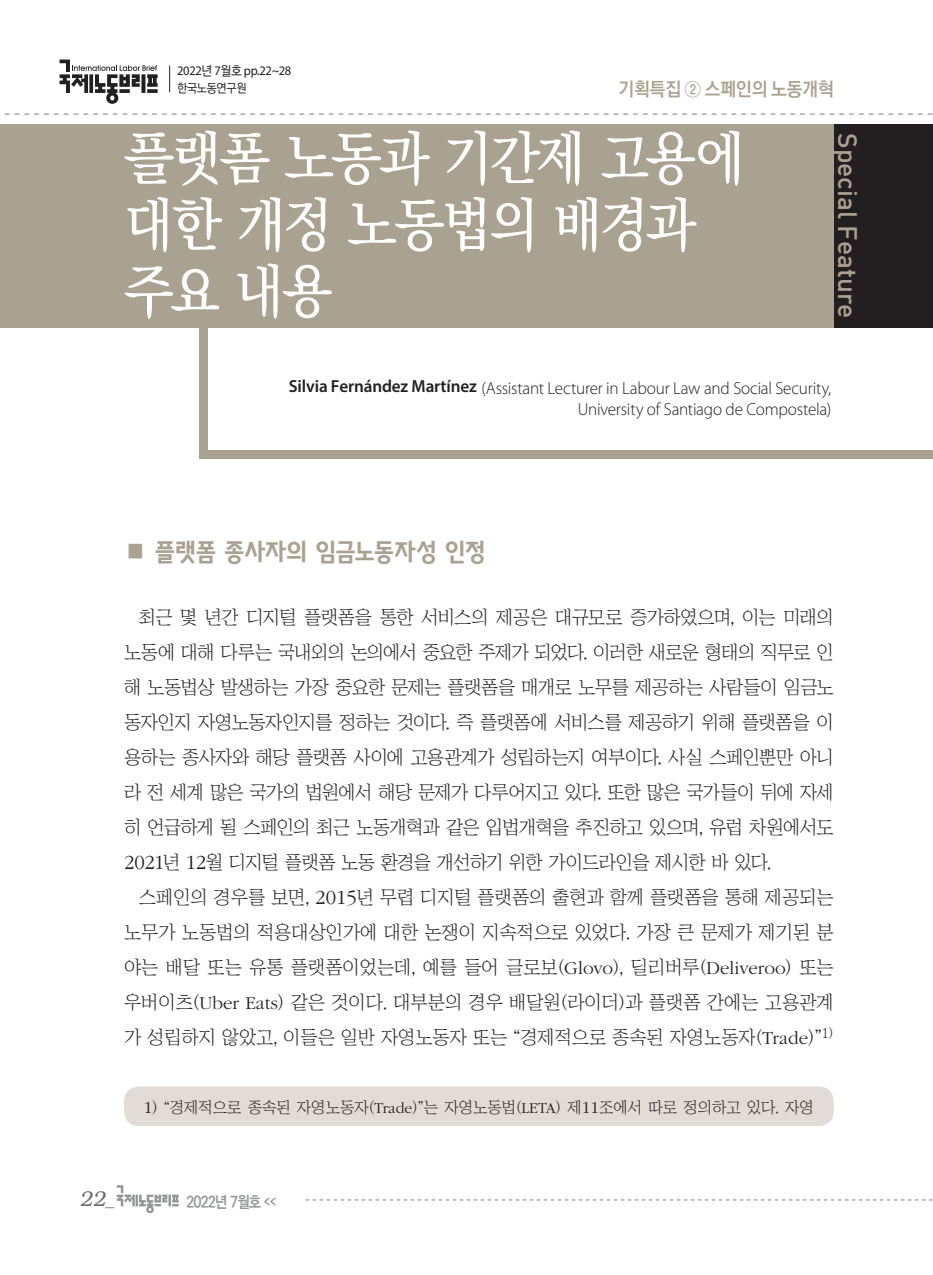
<style>
.page{position:relative;width:933px;height:1275px;background:#fff}
.page>*{position:absolute;margin:0;border:0;box-sizing:border-box;transform-origin:0 0}
.특집제목{font:500 57.75px/66.5px "Ko Pub Batang";letter-spacing:-.045em;color:#fff;scale:.92 1}
.t1{font:26.25px "Dinmed";color:#aaa291}
.서론{font:24.5px "KBI Zfor SM Esgo H";letter-spacing:-.03em;color:#aaa291}
.t2{font:italic 300 21px "Bookman";color:#6c6d70}
.본문{font:18.9px/35px "Chosunilbo NM";color:#231f20;text-align:justify}
.기획특집_제목{font:700 18.9px "Ko Pub Dotum";color:#aaa291;scale:.95 1}
.저자{font:300 17.5px/21px "Myriad Pro";letter-spacing:-.015em;color:#231f20;text-align:right}
.각주{font:15.75px "Chosunilbo NM";color:#231f20}
.t3{font:700 15.75px "Ko Pub Dotum";letter-spacing:-.055em;color:#939598;scale:.9 1}
.머리__페이지{font:13.12px "Myriad Pro";letter-spacing:-.025em;color:#231f20;scale:.95 1}
.머리__노동연구원{font:500 12.25px "Ko Pub Dotum";letter-spacing:-.025em;color:#231f20;scale:.95 1}
.s1{font-family:"Ko Pub Dotum";font-weight:500}
.s2{font-weight:600}
.s3{font-family:"ITC Garamond Std";font-weight:300;font-size:20.82px}
.s4{font-family:"ITC Garamond Std";font-weight:300}
.s5{font-family:"ITC Garamond Std";font-weight:300;font-size:17.32px}
.s6{font-family:"Helvetica";font-weight:400;font-style:normal;font-size:17.5px}
.s7{font-size:7.88px}
</style>
<div class="page">
<div style="left:198px;top:315px;width:734px;height:144px;background:#aaa291"></div>
<div style="left:208px;top:307px;width:725px;height:143px;background:#fff"></div>
<div style="left:0;top:124px;width:932px;height:203px;background:#aaa291"></div>
<div style="left:833px;top:124px;width:99px;height:203px;background:#231f20"></div>
<svg style="left:4px;top:113px;width:928px;height:2px"></svg>
<svg style="left:169px;top:65px;width:1px;height:27px"></svg>
<svg style="left:60px;top:60px;width:98px;height:44px"></svg>
<svg style="left:306px;top:1199px;width:626px;height:1px"></svg>
<svg style="left:117px;top:1185px;width:62px;height:28px"></svg>
<div style="left:124px;top:1086px;width:709px;height:40px;background:#e1dcd5;border-radius:15px"></div>
<p class="머리__페이지" style="left:177px;top:62px;width:122px">2022<span class="s1">년</span> 7<span class="s1">월호</span> pp.22~28</p>
<p class="머리__노동연구원" style="left:177px;top:82px;width:74px">한국노동연구원</p>
<p class="기획특집_제목" style="left:618px;top:80px;width:228px">기획특집 ② 스페인의 노동개혁</p>
<p class="특집제목" style="left:124px;top:128px;width:676px">플랫폼 노동과 기간제 고용에 대한 개정 노동법의 배경과 주요 내용</p>
<h2 class="t1" style="left:864px;top:133px;width:187px;rotate:90deg">Special Feature</h2>
<p class="저자" style="left:289px;top:377px;width:544px"><span class="s2">Silvia Fernández Martínez</span> (Assistant Lecturer in Labour Law and Social Security,<br>University of Santiago de Compostela)</p>
<p class="서론" style="left:124px;top:537px;width:363px">■ 플랫폼 종사자의 임금노동자성 인정</p>
<p class="본문" style="left:124px;top:599px;width:711px;text-indent:15px">최근 몇 년간 디지털 플랫폼을 통한 서비스의 제공은 대규모로 증가하였으며, 이는 미래의 노동에 대해 다루는 국내외의 논의에서 중요한 주제가 되었다. 이러한 새로운 형태의 직무로 인 해 노동법상 발생하는 가장 중요한 문제는 플랫폼을 매개로 노무를 제공하는 사람들이 임금노 동자인지 자영노동자인지를 정하는 것이다. 즉 플랫폼에 서비스를 제공하기 위해 플랫폼을 이 용하는 종사자와 해당 플랫폼 사이에 고용관계가 성립하는지 여부이다. 사실 스페인뿐만 아니 라 전 세계 많은 국가의 법원에서 해당 문제가 다루어지고 있다. 또한 많은 국가들이 뒤에 자세 히 언급하게 될 스페인의 최근 노동개혁과 같은 입법개혁을 추진하고 있으며, 유럽 차원에서도 <span class="s3">2021</span>년 <span class="s3">12</span>월 디지털 플랫폼 노동 환경을 개선하기 위한 가이드라인을 제시한 바 있다.</p>
<p class="본문" style="left:124px;top:879px;width:711px;text-indent:15px">스페인의 경우를 보면, <span class="s3">2015</span>년 무렵 디지털 플랫폼의 출현과 함께 플랫폼을 통해 제공되는 노무가 노동법의 적용대상인가에 대한 논쟁이 지속적으로 있었다. 가장 큰 문제가 제기된 분 야는 배달 또는 유통 플랫폼이었는데, 예를 들어 글로보(<span class="s4">Glovo</span>), 딜리버루(<span class="s4">Deliveroo</span>) 또는 우버이츠(<span class="s4">Uber Eats</span>) 같은 것이다. 대부분의 경우 배달원(라이더)과 플랫폼 간에는 고용관계 가 성립하지 않았고, 이들은 일반 자영노동자 또는 “경제적으로 종속된 자영노동자(<span class="s4">Trade</span>)”<sup>1)</sup></p>
<p class="각주" style="left:144px;top:1099px;width:671px"><span class="s5">1</span>) “경제적으로 종속된 자영노동자(<span class="s4">Trade</span>)”는 자영노동법(<span class="s4">LETA</span>) 제<span class="s5">11</span>조에서 따로 정의하고 있다. 자영</p>
<p class="t2" style="left:79px;top:1187px;width:36px">22<span class="s6">_</span></p>
<p class="t3" style="left:186px;top:1194px;width:101px">2022년 7월호 <span class="s7">&lt;&lt;</span></p>
</div>
